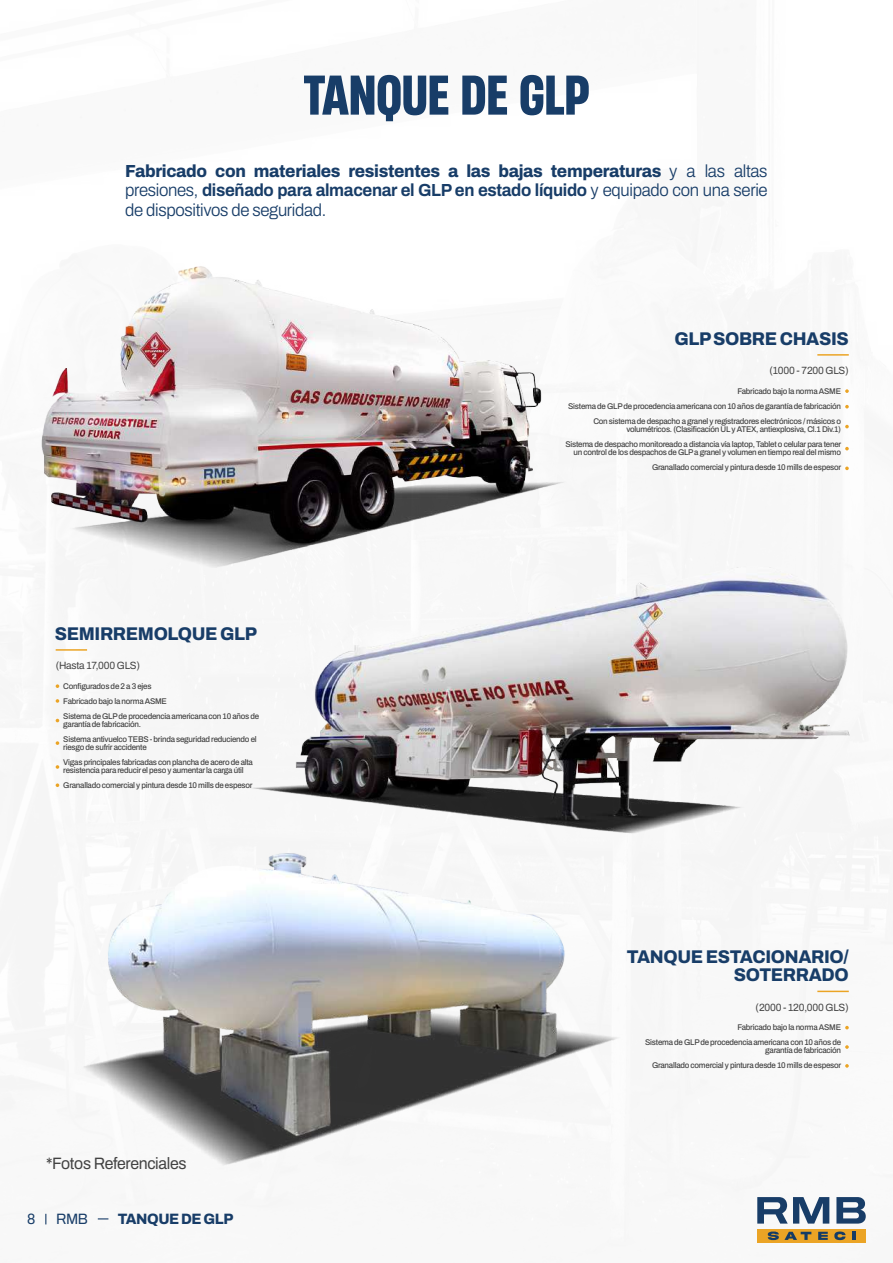
<style>
.page{position:relative;width:893px;height:1263px;background:#f9f9f9}
.page>*{position:absolute;margin:0;border:0;box-sizing:border-box;transform-origin:0 0}
.t1{font:700 52.5px "Heading Now Trial 56";letter-spacing:-.01em;color:#183d68}
.t2{font:800 18.45px/18.5px "Archivo";letter-spacing:-.02em;color:#183d68;text-align:right;scale:.96 1}
.t3{font:300 17.55px/19.5px "Archivo";letter-spacing:-.02em;color:#183d68;scale:.96 1}
.t4{font:800 17.4px "Archivo";letter-spacing:-.02em;color:#183d68;scale:.96 1}
.t5{font:16.5px "Archivo";letter-spacing:-.02em;color:#424242;scale:.96 1}
.t6{font:800 15px "Archivo";letter-spacing:-.03em;color:#183d68;scale:.96 1}
.t7{font:15px "Archivo";color:#183d68;scale:.96 1}
.t8{font:10.5px "Archivo";letter-spacing:-.02em;color:#424242;scale:.96 1}
.t9{font:500 8.25px/15px "Archivo";letter-spacing:-.03em;color:#424242;text-align:right;scale:.96 1}
.s1{font-weight:300;font-size:17.55px}
.s2{font-weight:700}
</style>
<div class="page">
<img style="left:41px;top:266px;width:501px;height:289px">
<img style="left:170px;top:458px;width:680px;height:369px">
<img style="left:55px;top:734px;width:607px;height:431px">
<hr style="left:817px;top:354px;width:32px;height:2px;background:#eba425">
<svg style="left:845px;top:389px;width:4px;height:4px"></svg>
<svg style="left:845px;top:405px;width:4px;height:3px"></svg>
<svg style="left:845px;top:425px;width:4px;height:3px"></svg>
<svg style="left:845px;top:447px;width:4px;height:3px"></svg>
<svg style="left:845px;top:467px;width:4px;height:3px"></svg>
<hr style="left:817px;top:991px;width:32px;height:1px;background:#eba425">
<svg style="left:845px;top:1026px;width:4px;height:3px"></svg>
<svg style="left:845px;top:1045px;width:4px;height:4px"></svg>
<svg style="left:845px;top:1064px;width:4px;height:4px"></svg>
<hr style="left:56px;top:649px;width:31px;height:2px;background:#eba425">
<svg style="left:56px;top:684px;width:3px;height:4px"></svg>
<svg style="left:56px;top:699px;width:3px;height:4px"></svg>
<svg style="left:56px;top:741px;width:3px;height:4px"></svg>
<svg style="left:56px;top:765px;width:3px;height:4px"></svg>
<svg style="left:56px;top:783px;width:3px;height:4px"></svg>
<svg style="left:757px;top:1197px;width:72px;height:26px"></svg>
<svg style="left:836px;top:1197px;width:30px;height:26px"></svg>
<div style="left:757px;top:1229px;width:109px;height:14px;background:#eba425"></div>
<svg style="left:768px;top:1231px;width:43px;height:9px"></svg>
<svg style="left:818px;top:1232px;width:10px;height:8px"></svg>
<svg style="left:834px;top:1231px;width:11px;height:9px"></svg>
<svg style="left:852px;top:1232px;width:3px;height:8px"></svg>
<h1 class="t1" style="left:304px;top:57px;width:287px">TANQUE DE GLP</h1>
<h3 class="t4" style="left:125px;top:157px;width:671px">Fabricado con materiales resistentes a las bajas temperaturas <span class="s1">y a las altas</span></h3>
<h3 class="t3" style="left:125px;top:180px;width:671px">presiones, <span class="s2">diseñado para almacenar el GLP en estado líquido</span> y equipado con una serie de dispositivos de seguridad.</h3>
<h2 class="t2" style="left:674px;top:329px;width:183px">GLP SOBRE CHASIS</h2>
<h2 class="t2" style="left:55px;top:624px;width:212px">SEMIRREMOLQUE GLP</h2>
<p class="t8" style="left:56px;top:658px;width:89px">(Hasta 17,000 GLS)</p>
<p class="t9" style="left:63px;top:678px;width:206px;text-align:left">Configurados de 2 a 3 ejes<br>Fabricado bajo la norma ASME<br>Sistema de GLP de procedencia americana con 10 años de</p>
<p class="t9" style="left:63px;top:717px;width:203px;text-align:left">garantía de fabricación.<br>Sistema antivuelco TEBS - brinda seguridad reduciendo el</p>
<p class="t9" style="left:63px;top:740px;width:199px;text-align:left">riesgo de sufrir accidente<br>Vigas principales fabricadas con plancha de acero de alta</p>
<p class="t9" style="left:63px;top:763px;width:199px;text-align:left">resistencia para reducir el peso y aumentar la carga útil<br>Granallado comercial y pintura desde 10 mills de espesor</p>
<h3 class="t5" style="left:46px;top:1151px;width:148px">*Fotos Referenciales</h3>
<h3 class="t7" style="left:27px;top:1208px;width:10px">8</h3>
<h3 class="t7" style="left:56px;top:1208px;width:35px">RMB</h3>
<h3 class="t6" style="left:118px;top:1208px;width:122px">TANQUE DE GLP</h3>
<p class="t8" style="left:769px;top:363px;width:84px">(1000 - 7200 GLS)</p>
<p class="t9" style="left:568px;top:383px;width:286px">Fabricado bajo la norma ASME<br>Sistema de GLP de procedencia americana con 10 años de garantía de fabricación<br>Con sistema de despacho a granel y registradores electrónicos / másicos o</p>
<p class="t9" style="left:565px;top:422px;width:289px">volumétricos. (Clasificación UL y ATEX, antiexplosiva, Cl.1 Div.1)<br>Sistema de despacho monitoreado a distancia vía laptop, Tablet o celular para tener</p>
<p class="t9" style="left:573px;top:445px;width:280px">un control de los despachos de GLP a granel y volumen en tiempo real del mismo<br>Granallado comercial y pintura desde 10 mills de espesor</p>
<h2 class="t2" style="left:627px;top:947px;width:233px">TANQUE ESTACIONARIO/<br>SOTERRADO</h2>
<p class="t8" style="left:756px;top:999px;width:99px">(2000 - 120,000 GLS)</p>
<p class="t9" style="left:645px;top:1020px;width:206px">Fabricado bajo la norma ASME<br>Sistema de GLP de procedencia americana con 10 años de</p>
<p class="t9" style="left:652px;top:1043px;width:199px">garantía de fabricación<br>Granallado comercial y pintura desde 10 mills de espesor</p>
</div>
